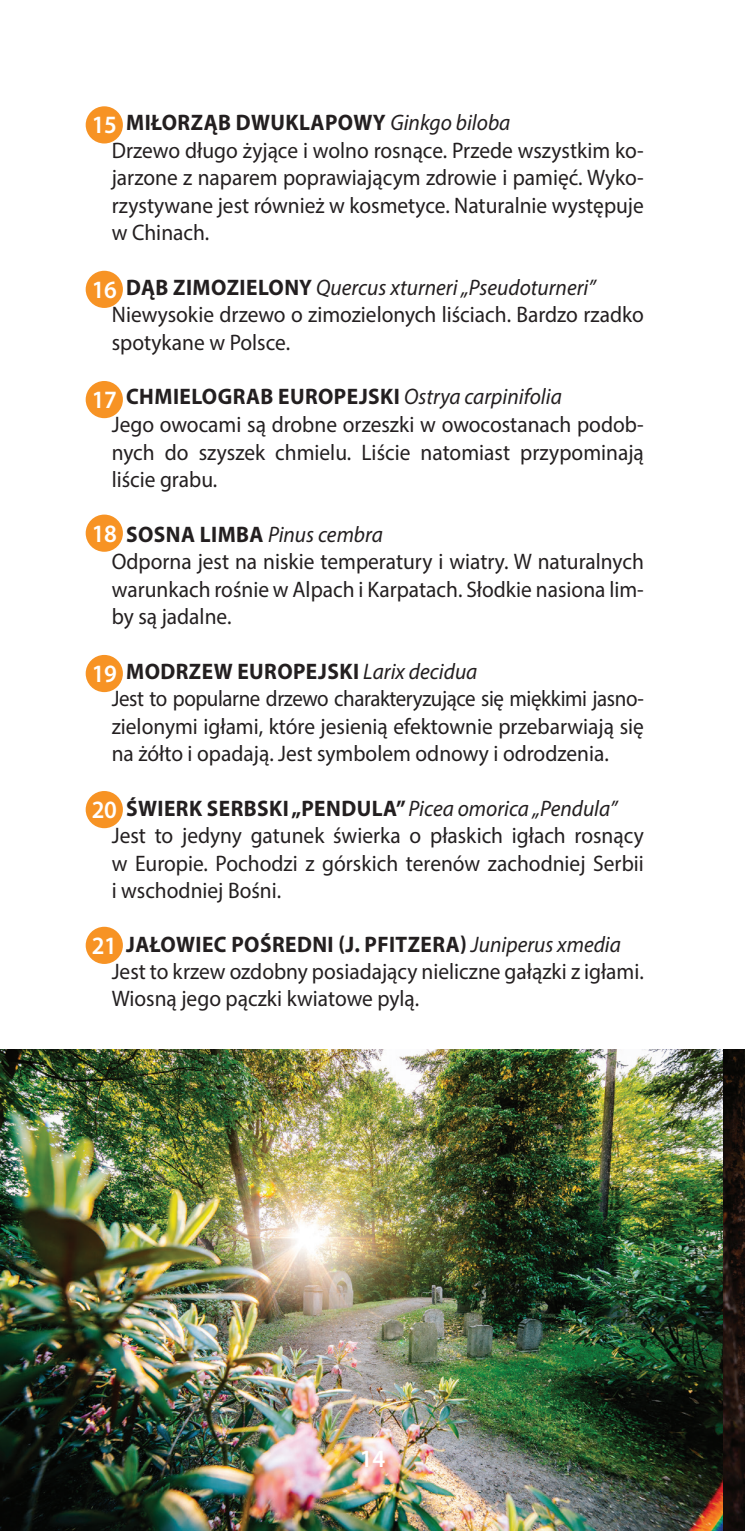
<style>
.page{position:relative;width:745px;height:1531px;background:#fff}
.page>*{position:absolute;margin:0;border:0;box-sizing:border-box;transform-origin:0 0}
.t1{font:600 25px "Myriad Pro";letter-spacing:-.02em;color:#fff;scale:.95 1}
.t2{font:22.5px/27.5px "Myriad Pro";color:#231f20;scale:.95 1}
.t3{font:22.5px/27.5px "Myriad Pro";color:#231f20;scale:.93 1}
.s1{font-weight:700}
.s2{font-style:italic}
</style>
<div class="page">
<img style="left:0;top:1049px;width:744px;height:482px">
<div style="left:86px;top:106px;width:37px;height:37px;background:#f79324;border-radius:50%"></div>
<div style="left:86px;top:271px;width:37px;height:37px;background:#f79324;border-radius:50%"></div>
<div style="left:86px;top:381px;width:37px;height:37px;background:#f79324;border-radius:50%"></div>
<div style="left:86px;top:514px;width:37px;height:38px;background:#f79324;border-radius:50%"></div>
<div style="left:86px;top:655px;width:37px;height:37px;background:#f79324;border-radius:50%"></div>
<div style="left:86px;top:791px;width:37px;height:37px;background:#f79324;border-radius:50%"></div>
<div style="left:86px;top:927px;width:37px;height:37px;background:#f79324;border-radius:50%"></div>
<p class="t2" style="left:112px;top:109px;width:561px;text-indent:14px"><span class="s1">MIŁORZĄB DWUKLAPOWY</span> <span class="s2">Ginkgo biloba<br></span>Drzewo długo żyjące i wolno rosnące. Przede wszystkim ko&shy;jarzone z naparem poprawiającym zdrowie i pamięć. Wyko&shy;rzystywane jest również w kosmetyce. Naturalnie występuje w Chinach.</p>
<p class="t2" style="left:112px;top:273px;width:561px;text-indent:14px"><span class="s1">DĄB ZIMOZIELONY</span> <span class="s2">Quercus xturneri „Pseudoturneri”<br></span>Niewysokie drzewo o zimozielonych liściach. Bardzo rzadko spotykane w Polsce.</p>
<p class="t2" style="left:112px;top:383px;width:561px;text-indent:14px"><span class="s1">CHMIELOGRAB EUROPEJSKI</span> <span class="s2">Ostrya carpinifolia<br></span>Jego owocami są drobne orzeszki w owocostanach podob&shy;nych do szyszek chmielu. Liście natomiast przypominają liście grabu.</p>
<p class="t2" style="left:112px;top:520px;width:561px;text-indent:14px"><span class="s1">SOSNA LIMBA</span> <span class="s2">Pinus cembra<br></span>Odporna jest na niskie temperatury i wiatry. W naturalnych warunkach rośnie w Alpach i Karpatach. Słodkie nasiona lim&shy;by są jadalne.</p>
<p class="t3" style="left:112px;top:657px;width:573px;text-indent:14px"><span class="s1">MODRZEW EUROPEJSKI</span> <span class="s2">Larix decidua<br></span>Jest to popularne drzewo charakteryzujące się miękkimi jasno&shy;zielonymi igłami, które jesienią efektownie przebarwiają się na żółto i opadają. Jest symbolem odnowy i odrodzenia.</p>
<p class="t2" style="left:112px;top:794px;width:561px;text-indent:14px"><span class="s1">ŚWIERK SERBSKI „PENDULA”</span> <span class="s2">Picea omorica „Pendula” </span>Jest to jedyny gatunek świerka o płaskich igłach rosnący w Europie. Pochodzi z górskich terenów zachodniej Serbii i wschodniej Bośni.</p>
<p class="t2" style="left:112px;top:931px;width:561px;text-indent:14px"><span class="s1">JAŁOWIEC POŚREDNI (J. PFITZERA)</span> <span class="s2">Juniperus xmedia<br></span>Jest to krzew ozdobny posiadający nieliczne gałązki z igłami.<br>Wiosną jego pączki kwiatowe pylą.</p>
<p class="t1" style="left:92px;top:109px;width:28px">15</p>
<p class="t1" style="left:92px;top:274px;width:28px">16</p>
<p class="t1" style="left:92px;top:384px;width:28px">17</p>
<p class="t1" style="left:92px;top:517px;width:28px">18</p>
<p class="t1" style="left:92px;top:658px;width:28px">19</p>
<p class="t1" style="left:92px;top:794px;width:28px">20</p>
<p class="t1" style="left:92px;top:929px;width:28px">21</p>
<p class="t1" style="left:359px;top:1442px;width:28px">14</p>
</div>
